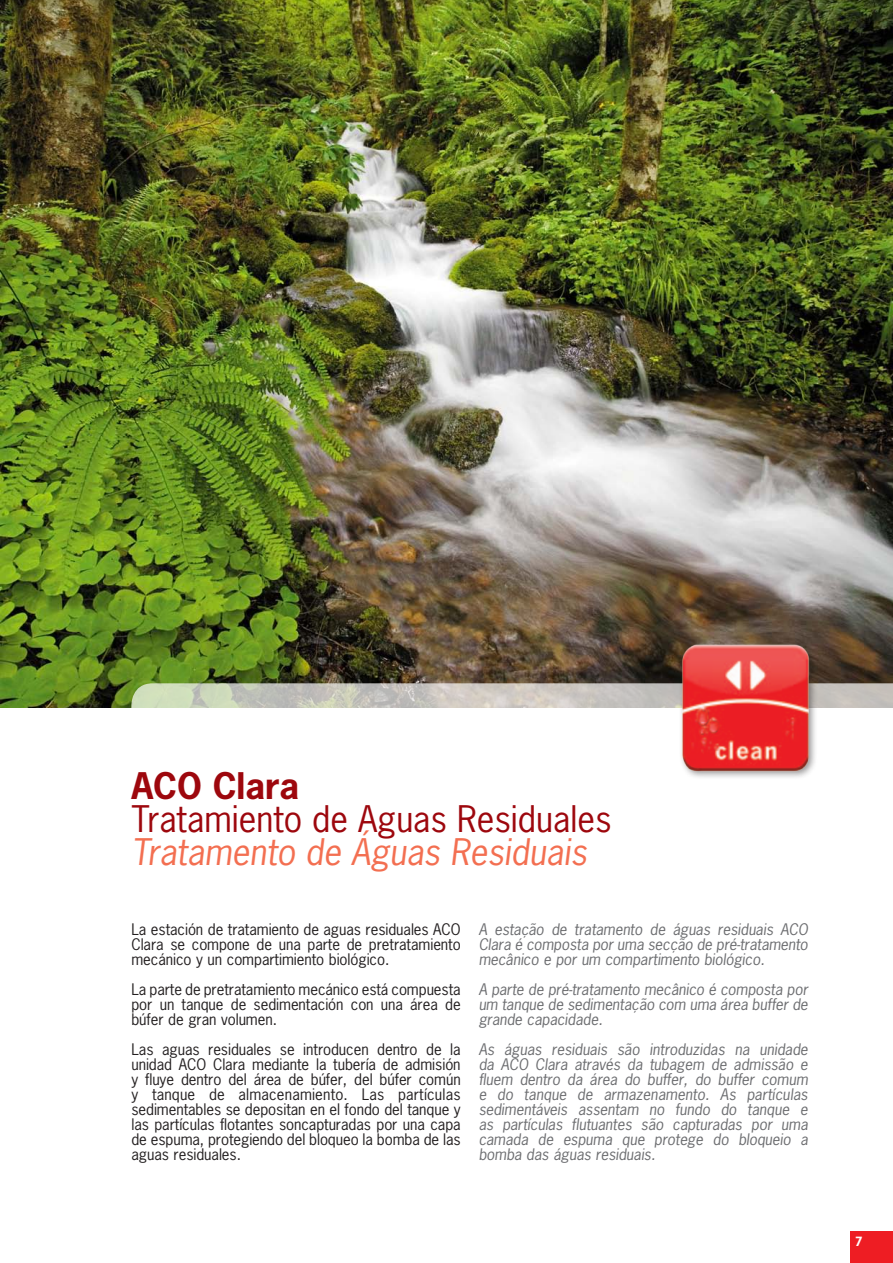
<style>
.page{position:relative;width:893px;height:1263px;background:#fff}
.page>*{position:absolute;margin:0;border:0;box-sizing:border-box;transform-origin:0 0}
.t1{font:34.5px "News Gothic";color:#9d070d}
.t2{font:italic 34.5px "News Gothic";color:#f36f51}
.t3{font:700 34.5px "News Gothic";color:#9d070d}
.TXT_COURANT{font:15px/15px "News Gothic";letter-spacing:-.005em;color:#231f20;text-align:justify}
.TXT_COURANT-2{font:italic 15px/15px "News Gothic";letter-spacing:-.005em;color:#6c6d70;text-align:justify}
.t4{font:700 12px "News Gothic";color:#fff}
</style>
<div class="page">
<div style="left:850px;top:1231px;width:43px;height:32px;background:#ee1d23"></div>
<img style="left:0;top:0;width:893px;height:707px">
<svg style="left:131px;top:683px;width:762px;height:25px;background:#c6c5ba"></svg>
<div style="left:678px;top:641px;width:140px;height:139px;background:#231f20;opacity:.5"></div>
<img style="left:680px;top:640px;width:134px;height:135px">
<p class="t3" style="left:131px;top:763px;width:169px">ACO Clara</p>
<p class="t1" style="left:131px;top:796px;width:482px">Tratamiento de Aguas Residuales</p>
<p class="t2" style="left:131px;top:829px;width:457px">Tratamento de Águas Residuais</p>
<p class="TXT_COURANT" style="left:131px;top:921px;width:331px">La estación de tratamiento de aguas residuales ACO Clara se compone de una parte de pretratamiento mecánico y un compartimiento biológico.</p>
<p class="TXT_COURANT" style="left:131px;top:981px;width:331px">La parte de pretratamiento mecánico está compuesta por un tanque de sedimentación con una área de búfer de gran volumen.</p>
<p class="TXT_COURANT" style="left:131px;top:1041px;width:331px">Las aguas residuales se introducen dentro de la unidad ACO Clara mediante la tubería de admisión y fluye dentro del área de búfer, del búfer común y tanque de almacenamiento. Las partículas sedimentables se depositan en el fondo del tanque y las partículas flotantes soncapturadas por una capa de espuma, protegiendo del bloqueo la bomba de las aguas residuales.</p>
<p class="TXT_COURANT-2" style="left:479px;top:921px;width:331px">A estação de tratamento de águas residuais ACO Clara é composta por uma secção de pré-tratamento mecânico e por um compartimento biológico.</p>
<p class="TXT_COURANT-2" style="left:479px;top:981px;width:331px">A parte de pré-tratamento mecânico é composta por um tanque de sedimentação com uma área buffer de grande capacidade.</p>
<p class="TXT_COURANT-2" style="left:479px;top:1041px;width:331px">As águas residuais são introduzidas na unidade da ACO Clara através da tubagem de admissão e fluem dentro da área do buffer, do buffer comum e do tanque de armazenamento. As partículas sedimentáveis assentam no fundo do tanque e as partículas flutuantes são capturadas por uma camada de espuma que protege do bloqueio a bomba das águas residuais.</p>
<p class="t4" style="left:855px;top:1233px;width:9px">7</p>
</div>
